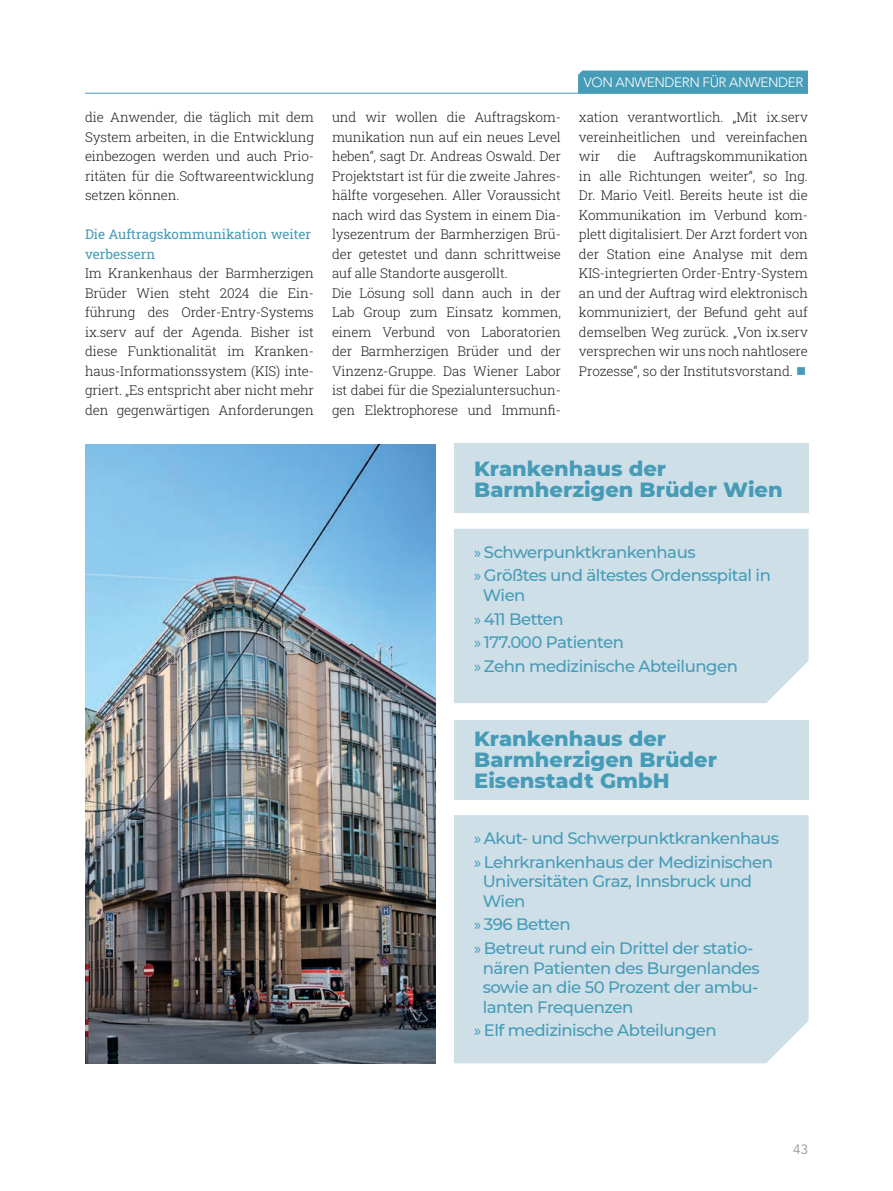
<style>
.page{position:relative;width:893px;height:1191px;background:#fff}
.page>*{position:absolute;margin:0;border:0;box-sizing:border-box;transform-origin:0 0}
.t1{font:800 21px/21px "Montserrat";color:#469bb7}
.t2{font:500 16.5px/23.7px "Montserrat";letter-spacing:-.03em;color:#469bb7}
.t3{font:300 13.5px/19.5px "Roboto Slab";letter-spacing:-.01em;color:#231f20;text-align:justify}
.t4{font:13.5px/19.5px "Roboto Slab";color:#469bb7}
.t5{font:300 13.5px "Avenir LT Pro";letter-spacing:-.03em;color:#fff}
.t6{font:13.5px "Avenir LT Pro";color:#939598}
.s1{color:#469bb7}
.s2{font-family:"Myriad Pro";font-weight:400}
</style>
<div class="page">
<div style="left:454px;top:529px;width:355px;height:174px;background:#cedfe8"></div>
<div style="left:578px;top:71px;width:230px;height:22px;background:#469bb7"></div>
<hr style="left:85px;top:93px;width:723px;height:1px;background:#469bb7">
<img style="left:85px;top:444px;width:350px;height:619px">
<div style="left:454px;top:443px;width:355px;height:70px;background:#cedfe8"></div>
<div style="left:454px;top:815px;width:355px;height:248px;background:#cedfe8"></div>
<div style="left:454px;top:720px;width:355px;height:79px;background:#cedfe8"></div>
<p class="t3" style="left:85px;top:107px;width:230px">die Anwender, die täglich mit dem System arbeiten, in die Entwicklung einbezogen werden und auch Prio&shy;ritäten für die Softwareentwicklung setzen können.</p>
<p class="t4" style="left:85px;top:224px;width:228px">Die Auftragskommunikation weiter verbessern</p>
<p class="t3" style="left:85px;top:263px;width:230px">Im Krankenhaus der Barmherzigen Brüder Wien steht 2024 die Ein&shy;führung des Order-Entry-Systems ix.serv auf der Agenda. Bisher ist diese Funktionalität im Kranken&shy;haus-Informationssystem (KIS) inte&shy;griert. „Es entspricht aber nicht mehr den gegenwärtigen Anforderungen</p>
<p class="t5" style="left:584px;top:75px;width:221px">VON ANWENDERN FÜR ANWENDER</p>
<p class="t3" style="left:332px;top:107px;width:230px;text-align:left">und wir wollen die Auftragskom&shy;munikation nun auf ein neues Level heben“, sagt Dr. Andreas Oswald. Der Projektstart ist für die zweite Jahres&shy;hälfte vorgesehen. Aller Voraussicht nach wird das System in einem Dia&shy;lysezentrum der Barmherzigen Brü&shy;der getestet und dann schrittweise auf alle Standorte ausgerollt.<br>Die Lösung soll dann auch in der Lab Group zum Einsatz kommen, einem Verbund von Laboratorien der Barmherzigen Brüder und der Vinzenz-Gruppe. Das Wiener Labor ist dabei für die Spezialuntersuchun&shy;gen Elektrophorese und Immunfi-</p>
<p class="t3" style="left:579px;top:107px;width:230px">xation verantwortlich. „Mit ix.serv vereinheitlichen und vereinfachen wir</p>
<p class="t3" style="left:579px;top:146px;width:230px;text-indent:75px">Auftragskommunikation in alle Richtungen weiter“, so Ing.<br>Dr. Mario Veitl. Bereits heute ist die Kommunikation im Verbund kom&shy;plett digitalisiert. Der Arzt fordert von der Station eine Analyse mit dem KIS-integrierten Order-Entry-System an und der Auftrag wird elektronisch kommuniziert, der Befund geht auf demselben Weg zurück. „Von ix.serv versprechen wir uns noch nahtlosere Prozesse“, so der Institutsvorstand. <span class="s1">■</span></p>
<p class="t3" style="left:617px;top:146px;width:20px">die</p>
<h1 class="t1" style="left:474px;top:456px;width:310px">Krankenhaus der<br>Barmherzigen Brüder Wien</h1>
<p class="t2" style="left:474px;top:539px;width:298px"><span class="s2">»</span> Schwerpunktkrankenhaus<br><span class="s2">»</span> Größtes und ältestes Ordensspital in</p>
<p class="t2" style="left:474px;top:582px;width:265px;text-indent:8px">Wien<br><span class="s2">»</span> 411 Betten<br><span class="s2">»</span> 177.000 Patienten<br><span class="s2">»</span> Zehn medizinische Abteilungen</p>
<h1 class="t1" style="left:474px;top:727px;width:244px">Krankenhaus der<br>Barmherzigen Brüder<br>Eisenstadt GmbH</h1>
<p class="t2" style="left:474px;top:825px;width:306px"><span class="s2">»</span> Akut- und Schwerpunktkrankenhaus <span class="s2">»</span> Lehrkrankenhaus der Medizinischen</p>
<p class="t2" style="left:483px;top:871px;width:271px;line-height:19.5px">Universitäten Graz, Innsbruck und<br>Wien</p>
<p class="t2" style="left:474px;top:912px;width:281px"><span class="s2">»</span> 396 Betten<br><span class="s2">»</span> Betreut rund ein Drittel der statio-</p>
<p class="t2" style="left:483px;top:957px;width:279px;line-height:19.5px;text-align:justify">nären Patienten des Burgenlandes sowie an die 50 Prozent der ambu&shy;lanten Frequenzen</p>
<p class="t2" style="left:474px;top:1018px;width:244px"><span class="s2">»</span> Elf medizinische Abteilungen</p>
<p class="t6" style="left:793px;top:1141px;width:17px">43</p>
</div>
